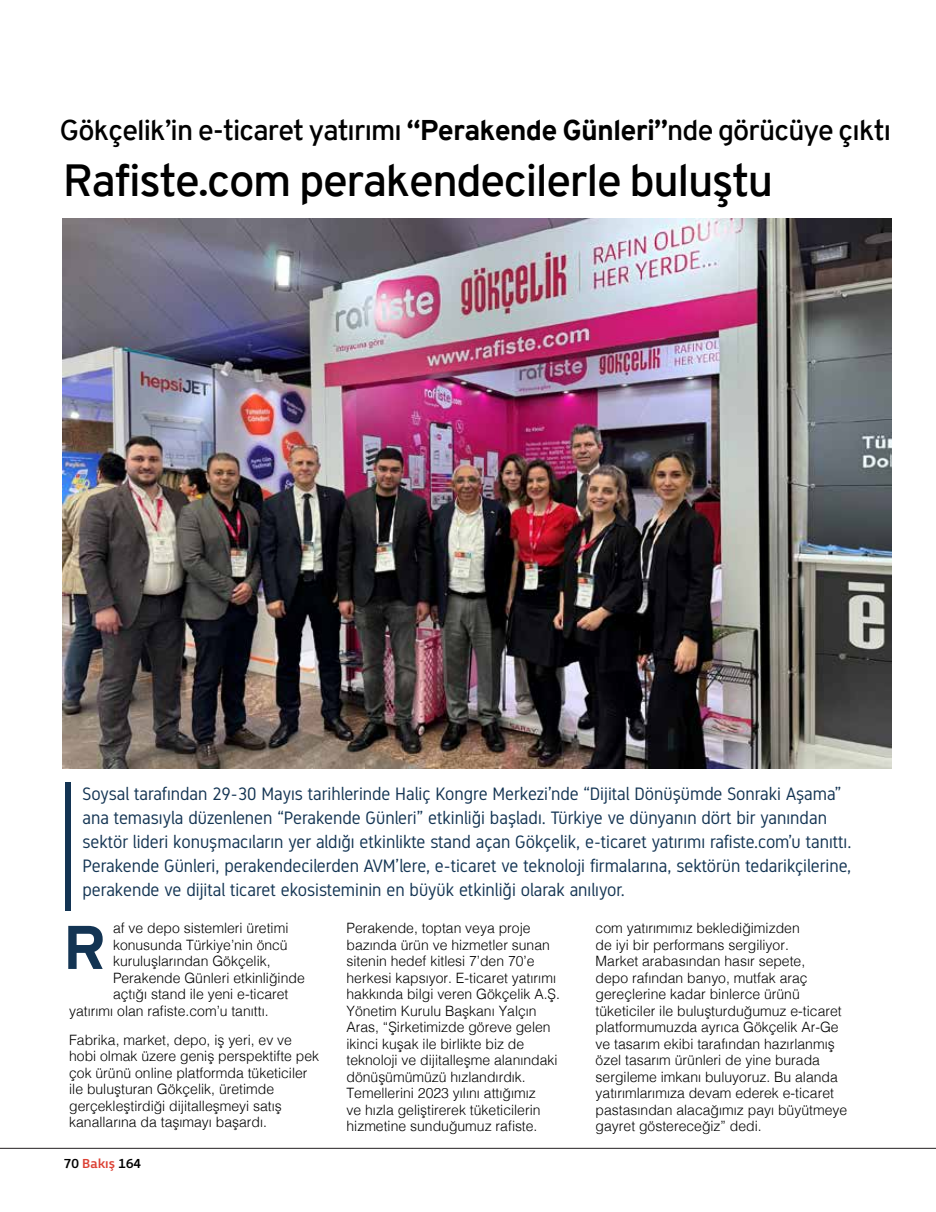
<style>
.page{position:relative;width:936px;height:1212px;background:#fff}
.page>*{position:absolute;margin:0;border:0;box-sizing:border-box;transform-origin:0 0}
.t1{font:700 61.5px "Overpass";color:#133453}
.t2{font:45px "Overpass";letter-spacing:-.03em;color:#000}
.t3{font:28.5px "Overpass";letter-spacing:-.03em;color:#000}
.t4{font:18px/24px "Gidole";color:#133453}
.t5{font:300 14.25px/16.5px "Helvetica";color:#000}
.t6{font:13.5px "Priva Three Pro";color:#000}
.s1{font-weight:700}
.s2{color:#dc4134}
</style>
<div class="page">
<hr style="left:0;top:1148px;width:935px;height:1px;background:#231f20">
<div style="left:65px;top:782px;width:6px;height:128px;background:#133453"></div>
<img style="left:63px;top:218px;width:828px;height:550px">
<h3 class="t3" style="left:60px;top:113px;width:833px">Gökçelik’in e-ticaret yatırımı <span class="s1">“Perakende Günleri”</span>nde görücüye çıktı</h3>
<h2 class="t2" style="left:63px;top:153px;width:712px">Rafiste.com perakendecilerle buluştu</h2>
<p class="t4" style="left:82px;top:781px;width:770px">Soysal tarafından 29-30 Mayıs tarihlerinde Haliç Kongre Merkezi’nde “Dijital Dönüşümde Sonraki Aşama” ana temasıyla düzenlenen “Perakende Günleri” etkinliği başladı. Türkiye ve dünyanın dört bir yanından sektör lideri konuşmacıların yer aldığı etkinlikte stand açan Gökçelik, e-ticaret yatırımı rafiste.com’u tanıttı.<br>Perakende Günleri, perakendecilerden AVM’lere, e-ticaret ve teknoloji firmalarına, sektörün tedarikçilerine, perakende ve dijital ticaret ekosisteminin en büyük etkinliği olarak anılıyor.</p>
<p class="t5" style="left:113px;top:919px;width:177px">af ve depo sistemleri üretimi</p>
<p class="t5" style="left:113px;top:935px;width:176px">konusunda Türkiye’nin öncü</p>
<p class="t5" style="left:113px;top:952px;width:159px">kuruluşlarından Gökçelik,</p>
<p class="t5" style="left:113px;top:968px;width:193px">Perakende Günleri etkinliğinde</p>
<p class="t5" style="left:113px;top:985px;width:177px">açtığı stand ile yeni e-ticaret</p>
<p class="t5" style="left:69px;top:1001px;width:201px">yatırımı olan rafiste.com’u tanıttı.</p>
<p class="t5" style="left:69px;top:1030px;width:251px">Fabrika, market, depo, iş yeri, ev ve hobi olmak üzere geniş perspektifte pek çok ürünü online platformda tüketiciler ile buluşturan Gökçelik, üretimde gerçekleştirdiği dijitalleşmeyi satış kanallarına da taşımayı başardı.</p>
<p class="t5" style="left:346px;top:919px;width:215px">Perakende, toptan veya proje bazında ürün ve hizmetler sunan sitenin hedef kitlesi 7’den 70’e herkesi kapsıyor. E-ticaret yatırımı hakkında bilgi veren Gökçelik A.Ş.<br>Yönetim Kurulu Başkanı Yalçın Aras, “Şirketimizde göreve gelen ikinci kuşak ile birlikte biz de teknoloji ve dijitalleşme alanındaki dönüşümümüzü hızlandırdık.<br>Temellerini 2023 yılını attığımız<br>ve hızla geliştirerek tüketicilerin hizmetine sunduğumuz rafiste.</p>
<p class="t5" style="left:595px;top:919px;width:253px">com yatırımımız beklediğimizden<br>de iyi bir performans sergiliyor.<br>Market arabasından hasır sepete,<br>depo rafından banyo, mutfak araç gereçlerine kadar binlerce ürünü tüketiciler ile buluşturduğumuz e-ticaret platformumuzda ayrıca Gökçelik Ar-Ge ve tasarım ekibi tarafından hazırlanmış özel tasarım ürünleri de yine burada sergileme imkanı buluyoruz. Bu alanda yatırımlarımıza devam ederek e-ticaret pastasından alacağımız payı büyütmeye gayret göstereceğiz” dedi.</p>
<h1 class="t1" style="left:63px;top:909px;width:45px">R</h1>
<p class="t6" style="left:64px;top:1154px;width:79px">70 <span class="s2">Bakış</span> 164</p>
</div>
